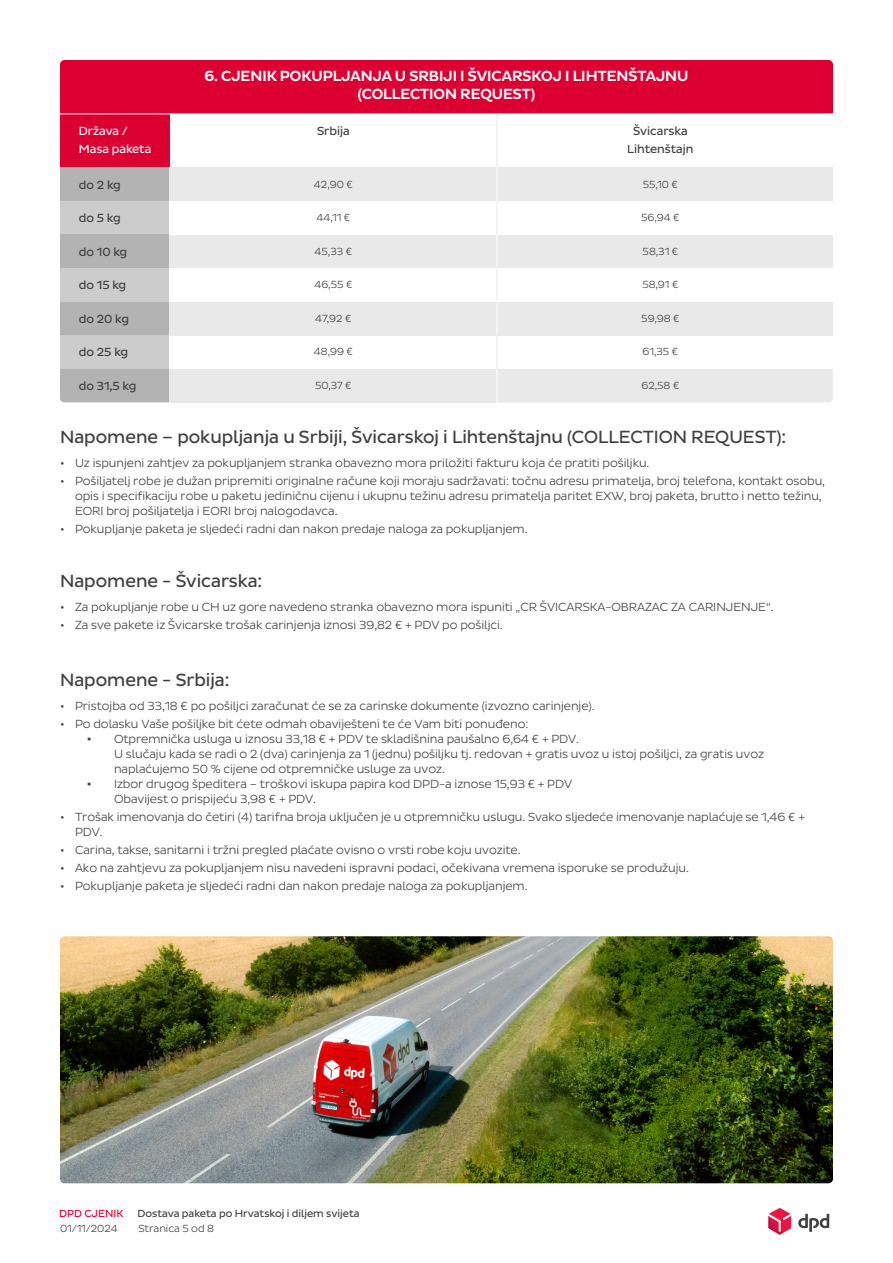
<style>
.page{position:relative;width:893px;height:1263px;background:#fff}
.page>*{position:absolute;margin:0;border:0;box-sizing:border-box;transform-origin:0 0}
.t1{font:18px "Pluto Sans DPD Regular";color:#414042}
.t2{font:15px/18px "Pluto Sans DPD Medium";color:#fff;text-align:center}
.t3{font:12px/15px "Pluto Sans DPD Light";letter-spacing:-.005em;color:#414042}
.t4{font:12px/18px "Pluto Sans DPD Regular";color:#414042;text-align:center}
.t5{font:12px/18px "Pluto Sans DPD Regular";color:#fff}
.t6{font:10.5px "Pluto Sans DPD Light";color:#414042}
.t7{font:10.5px "Pluto Sans DPD Regular";color:#414042}
.t8{font:10.5px "Pluto Sans DPD Regular";color:#dc0032}
.s1{font-family:"Times New Roman"}
</style>
<div class="page">
<div style="left:60px;top:60px;width:773px;height:54px;background:#dc0032"></div>
<div style="left:60px;top:114px;width:110px;height:53px;background:#dc0032"></div>
<div style="left:60px;top:167px;width:110px;height:34px;background:#b3b3b3"></div>
<div style="left:60px;top:201px;width:110px;height:34px;background:#ccc"></div>
<div style="left:60px;top:235px;width:110px;height:33px;background:#b3b3b3"></div>
<div style="left:60px;top:268px;width:110px;height:34px;background:#ccc"></div>
<div style="left:60px;top:302px;width:110px;height:33px;background:#b3b3b3"></div>
<div style="left:60px;top:335px;width:110px;height:34px;background:#ccc"></div>
<div style="left:60px;top:369px;width:110px;height:33px;background:#b3b3b3"></div>
<hr style="left:60px;top:114px;width:773px;height:1px;background:#fff">
<div style="left:170px;top:235px;width:327px;height:33px;background:#e9e9ea"></div>
<div style="left:170px;top:302px;width:327px;height:33px;background:#e9e9ea"></div>
<div style="left:170px;top:369px;width:327px;height:33px;background:#e9e9ea"></div>
<div style="left:497px;top:235px;width:336px;height:33px;background:#e9e9ea"></div>
<div style="left:497px;top:302px;width:336px;height:33px;background:#e9e9ea"></div>
<div style="left:498px;top:369px;width:335px;height:33px;background:#e9e9ea"></div>
<div style="left:170px;top:167px;width:327px;height:34px;background:#e9e9ea"></div>
<div style="left:497px;top:167px;width:336px;height:34px;background:#e9e9ea"></div>
<hr style="left:497px;top:268px;width:1px;height:34px;background:#e9e9ea">
<hr style="left:497px;top:335px;width:1px;height:34px;background:#e9e9ea">
<hr style="left:497px;top:201px;width:1px;height:34px;background:#e9e9ea">
<hr style="left:497px;top:114px;width:1px;height:53px;background:#e9e9ea">
<hr style="left:497px;top:235px;width:1px;height:33px;background:#fff">
<hr style="left:497px;top:302px;width:1px;height:33px;background:#fff">
<hr style="left:497px;top:167px;width:1px;height:34px;background:#fff">
<svg style="left:798px;top:1214px;width:31px;height:18px"></svg>
<svg style="left:768px;top:1208px;width:23px;height:27px"></svg>
<img style="left:60px;top:936px;width:773px;height:247px">
<p class="t5" style="left:79px;top:122px;width:74px">Država /<br>Masa paketa</p>
<p class="t4" style="left:79px;top:176px;width:44px">do 2 kg</p>
<p class="t4" style="left:79px;top:209px;width:43px">do 5 kg</p>
<p class="t4" style="left:79px;top:243px;width:50px">do 10 kg</p>
<p class="t4" style="left:79px;top:276px;width:49px">do 15 kg</p>
<p class="t4" style="left:79px;top:310px;width:52px">do 20 kg</p>
<p class="t4" style="left:79px;top:344px;width:51px">do 25 kg</p>
<p class="t4" style="left:79px;top:377px;width:59px">do 31,5 kg</p>
<p class="t2" style="left:204px;top:67px;width:486px">6. CJENIK POKUPLJANJA U SRBIJI I ŠVICARSKOJ I LIHTENŠTAJNU (COLLECTION REQUEST)</p>
<p class="t4" style="left:317px;top:122px;width:34px">Srbija</p>
<p class="t4" style="left:627px;top:122px;width:68px">Švicarska<br>Lihtenštajn</p>
<p class="t6" style="left:314px;top:178px;width:40px">42,90 €</p>
<p class="t6" style="left:316px;top:212px;width:35px">44,11 €</p>
<p class="t6" style="left:315px;top:245px;width:39px">45,33 €</p>
<p class="t6" style="left:314px;top:279px;width:40px">46,55 €</p>
<p class="t6" style="left:315px;top:312px;width:38px">47,92 €</p>
<p class="t6" style="left:314px;top:346px;width:41px">48,99 €</p>
<p class="t6" style="left:315px;top:379px;width:38px">50,37 €</p>
<p class="t6" style="left:643px;top:178px;width:37px">55,10 €</p>
<p class="t6" style="left:641px;top:212px;width:40px">56,94 €</p>
<p class="t6" style="left:643px;top:245px;width:37px">58,31 €</p>
<p class="t6" style="left:642px;top:279px;width:38px">58,91 €</p>
<p class="t6" style="left:641px;top:312px;width:40px">59,98 €</p>
<p class="t6" style="left:643px;top:346px;width:37px">61,35 €</p>
<p class="t6" style="left:641px;top:379px;width:40px">62,58 €</p>
<h1 class="t1" style="left:60px;top:426px;width:728px">Napomene – pokupljanja u Srbiji, Švicarskoj i Lihtenštajnu (COLLECTION REQUEST):</h1>
<p class="t3" style="left:60px;top:455px;width:591px">• Uz ispunjeni zahtjev za pokupljanjem stranka obavezno mora priložiti fakturu koja će pratiti pošiljku.</p>
<p class="t3" style="left:75px;top:473px;width:752px;text-indent:-15px">• Pošiljatelj robe je dužan pripremiti originalne račune koji moraju sadržavati: točnu adresu primatelja, broj telefona, kontakt osobu, opis i specifikaciju robe u paketu jediničnu cijenu i ukupnu težinu adresu primatelja paritet EXW, broj paketa, brutto i netto težinu,<br>EORI broj pošiljatelja i EORI broj nalogodavca.</p>
<p class="t3" style="left:60px;top:521px;width:469px">• Pokupljanje paketa je sljedeći radni dan nakon predaje naloga za pokupljanjem.</p>
<h1 class="t1" style="left:60px;top:571px;width:204px">Napomene - Švicarska:</h1>
<p class="t3" style="left:60px;top:600px;width:715px">• Za pokupljanje robe u CH uz gore navedeno stranka obavezno mora ispuniti „CR ŠVICARSKA-OBRAZAC ZA CARINJENJE“.</p>
<p class="t3" style="left:60px;top:618px;width:444px">• Za sve pakete iz Švicarske trošak carinjenja iznosi 39,82 € + PDV po pošiljci.</p>
<h1 class="t1" style="left:60px;top:669px;width:171px">Napomene - Srbija:</h1>
<p class="t3" style="left:60px;top:698px;width:536px">• Pristojba od 33,18 € po pošiljci zaračunat će se za carinske dokumente (izvozno carinjenje).</p>
<p class="t3" style="left:60px;top:716px;width:470px">• Po dolasku Vaše pošiljke bit ćete odmah obaviješteni te će Vam biti ponuđeno:</p>
<p class="t3" style="left:114px;top:731px;width:652px;text-indent:-27px"><span class="s1">▪</span> Otpremnička usluga u iznosu 33,18 € + PDV te skladišnina paušalno 6,64 € + PDV.<br>U slučaju kada se radi o 2 (dva) carinjenja za 1 (jednu) pošiljku tj. redovan + gratis uvoz u istoj pošiljci, za gratis uvoz naplaćujemo 50 % cijene od otpremničke usluge za uvoz.</p>
<p class="t3" style="left:114px;top:776px;width:460px;text-indent:-27px"><span class="s1">▪</span> Izbor drugog špeditera – troškovi iskupa papira kod DPD-a iznose 15,93 € + PDV<br>Obavijest o prispijeću 3,98 € + PDV.</p>
<p class="t3" style="left:75px;top:809px;width:731px;text-indent:-15px">• Trošak imenovanja do četiri (4) tarifna broja uključen je u otpremničku uslugu. Svako sljedeće imenovanje naplaćuje se 1,46 € +<br>PDV.</p>
<p class="t3" style="left:60px;top:842px;width:462px">• Carina, takse, sanitarni i tržni pregled plaćate ovisno o vrsti robe koju uvozite.</p>
<p class="t3" style="left:60px;top:860px;width:630px">• Ako na zahtjevu za pokupljanjem nisu navedeni ispravni podaci, očekivana vremena isporuke se produžuju.</p>
<p class="t3" style="left:60px;top:878px;width:469px">• Pokupljanje paketa je sljedeći radni dan nakon predaje naloga za pokupljanjem.</p>
<p class="t8" style="left:59px;top:1208px;width:66px">DPD CJENIK</p>
<p class="t6" style="left:60px;top:1222px;width:59px">01/11/2024</p>
<p class="t7" style="left:137px;top:1208px;width:224px">Dostava paketa po Hrvatskoj i diljem svijeta</p>
<p class="t6" style="left:138px;top:1222px;width:77px">Stranica 5 od 8</p>
</div>
